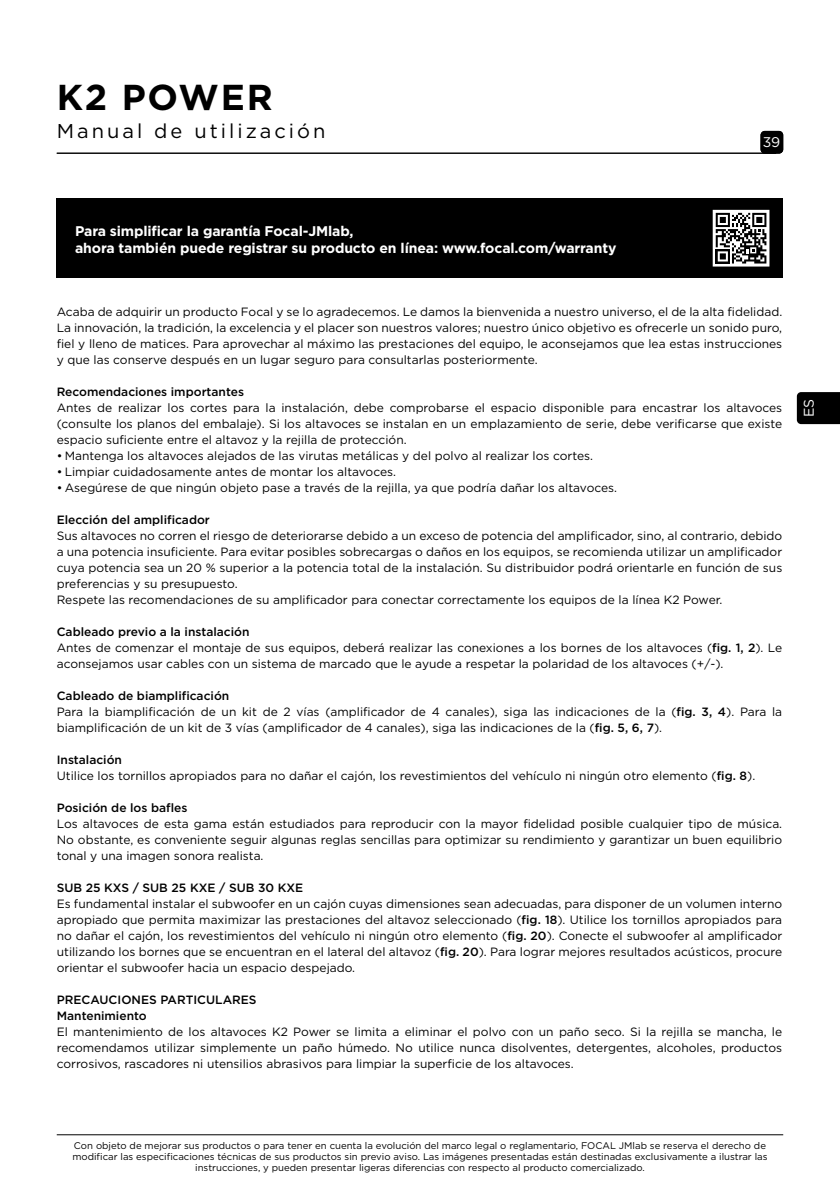
<style>
.page{position:relative;width:840px;height:1191px;background:#fff}
.page>*{position:absolute;margin:0;border:0;box-sizing:border-box;transform-origin:0 0}
.t1{font:700 36px "Gotham";letter-spacing:.05em;color:#000}
.t2{font:20px "Gotham";letter-spacing:.15em;color:#000}
.t3{font:700 14px/16.8px "Gotham";letter-spacing:-.01em;color:#fff}
.t4{font:14px "Gotham";color:#fff}
.t5{font:12px/16px "Gotham";color:#000;text-align:justify}
.t6{font:500 12px/16px "Gotham";color:#000}
.t7{font:9.6px/11.2px "Gotham";color:#000;text-align:center}
.s1{font-weight:500}
</style>
<div class="page">
<svg style="left:796px;top:392px;width:43px;height:32px"></svg>
<div style="left:760px;top:131px;width:22px;height:23px;background:#000;border-radius:4px"></div>
<hr style="left:57px;top:153px;width:718px;height:1px;background:#000">
<hr style="left:57px;top:1134px;width:725px;height:1px;background:#000">
<div style="left:57px;top:198px;width:725px;height:80px;background:#000"></div>
<svg style="left:715px;top:213px;width:51px;height:50px"></svg>
<div style="left:712px;top:210px;width:57px;height:56px;border:2px solid #fff"></div>
<h1 class="t1" style="left:57px;top:81px;width:217px">K2 POWER</h1>
<h2 class="t2" style="left:57px;top:120px;width:270px">Manual de utilización</h2>
<p class="t4" style="left:762px;top:135px;width:19px">39</p>
<p class="t3" style="left:75px;top:223px;width:542px">Para simplificar la garantía Focal-JMlab,<br>ahora también puede registrar su producto en línea: www.focal.com/warranty</p>
<p class="t5" style="left:57px;top:304px;width:726px">Acaba de adquirir un producto Focal y se lo agradecemos. Le damos la bienvenida a nuestro universo, el de la alta fidelidad.<br>La innovación, la tradición, la excelencia y el placer son nuestros valores; nuestro único objetivo es ofrecerle un sonido puro, fiel y lleno de matices. Para aprovechar al máximo las prestaciones del equipo, le aconsejamos que lea estas instrucciones y que las conserve después en un lugar seguro para consultarlas posteriormente.</p>
<p class="t6" style="left:57px;top:383px;width:189px">Recomendaciones importantes</p>
<p class="t5" style="left:57px;top:400px;width:726px">Antes de realizar los cortes para la instalación, debe comprobarse el espacio disponible para encastrar los altavoces (consulte los planos del embalaje). Si los altavoces se instalan en un emplazamiento de serie, debe verificarse que existe espacio suficiente entre el altavoz y la rejilla de protección.</p>
<p class="t5" style="left:57px;top:448px;width:537px">• Mantenga los altavoces alejados de las virutas metálicas y del polvo al realizar los cortes.</p>
<p class="t5" style="left:57px;top:464px;width:340px">• Limpiar cuidadosamente antes de montar los altavoces.</p>
<p class="t5" style="left:57px;top:480px;width:561px">• Asegúrese de que ningún objeto pase a través de la rejilla, ya que podría dañar los altavoces.</p>
<p class="t6" style="left:57px;top:511px;width:155px">Elección del amplificador</p>
<p class="t5" style="left:57px;top:528px;width:726px;text-align:left">Sus altavoces no corren el riesgo de deteriorarse debido a un exceso de potencia del amplificador, sino, al contrario, debido a una potencia insuficiente. Para evitar posibles sobrecargas o daños en los equipos, se recomienda utilizar un amplificador cuya potencia sea un 20 % superior a la potencia total de la instalación. Su distribuidor podrá orientarle en función de sus preferencias y su presupuesto.<br>Respete las recomendaciones de su amplificador para conectar correctamente los equipos de la línea K2 Power.</p>
<p class="t5" style="left:57px;top:624px;width:726px;text-align:left"><span class="s1">Cableado previo a la instalación<br></span>Antes de comenzar el montaje de sus equipos, deberá realizar las conexiones a los bornes de los altavoces (<span class="s1">fig. 1, 2</span>). Le aconsejamos usar cables con un sistema de marcado que le ayude a respetar la polaridad de los altavoces (+/-).</p>
<p class="t5" style="left:57px;top:688px;width:726px;text-align:left"><span class="s1">Cableado de biamplificación<br></span>Para la biamplificación de un kit de 2 vías (amplificador de 4 canales), siga las indicaciones de la (<span class="s1">fig. 3, 4</span>). Para la biamplificación de un kit de 3 vías (amplificador de 4 canales), siga las indicaciones de la (<span class="s1">fig. 5, 6, 7</span>).</p>
<p class="t5" style="left:57px;top:752px;width:699px"><span class="s1">Instalación<br></span>Utilice los tornillos apropiados para no dañar el cajón, los revestimientos del vehículo ni ningún otro elemento (<span class="s1">fig. 8</span>).</p>
<p class="t6" style="left:57px;top:799px;width:132px">Posición de los bafles</p>
<p class="t5" style="left:57px;top:816px;width:726px">Los altavoces de esta gama están estudiados para reproducir con la mayor fidelidad posible cualquier tipo de música.<br>No obstante, es conveniente seguir algunas reglas sencillas para optimizar su rendimiento y garantizar un buen equilibrio tonal y una imagen sonora realista.</p>
<p class="t6" style="left:57px;top:879px;width:248px">SUB 25 KXS / SUB 25 KXE / SUB 30 KXE</p>
<p class="t5" style="left:57px;top:896px;width:726px">Es fundamental instalar el subwoofer en un cajón cuyas dimensiones sean adecuadas, para disponer de un volumen interno apropiado que permita maximizar las prestaciones del altavoz seleccionado (<span class="s1">fig. 18</span>). Utilice los tornillos apropiados para no dañar el cajón, los revestimientos del vehículo ni ningún otro elemento (<span class="s1">fig. 20</span>). Conecte el subwoofer al amplificador utilizando los bornes que se encuentran en el lateral del altavoz (<span class="s1">fig. 20</span>). Para lograr mejores resultados acústicos, procure orientar el subwoofer hacia un espacio despejado.</p>
<p class="t6" style="left:57px;top:991px;width:201px">PRECAUCIONES PARTICULARES<br>Mantenimiento</p>
<p class="t5" style="left:57px;top:1024px;width:726px">El mantenimiento de los altavoces K2 Power se limita a eliminar el polvo con un paño seco. Si la rejilla se mancha, le recomendamos utilizar simplemente un paño húmedo. No utilice nunca disolventes, detergentes, alcoholes, productos corrosivos, rascadores ni utensilios abrasivos para limpiar la superficie de los altavoces.</p>
<p class="t4" style="left:800px;top:417px;width:20px;rotate:-90deg">ES</p>
<p class="t7" style="left:72px;top:1139px;width:696px">Con objeto de mejorar sus productos o para tener en cuenta la evolución del marco legal o reglamentario, FOCAL JMlab se reserva el derecho de modificar las especificaciones técnicas de sus productos sin previo aviso. Las imágenes presentadas están destinadas exclusivamente a ilustrar las instrucciones, y pueden presentar ligeras diferencias con respecto al producto comercializado.</p>
</div>
